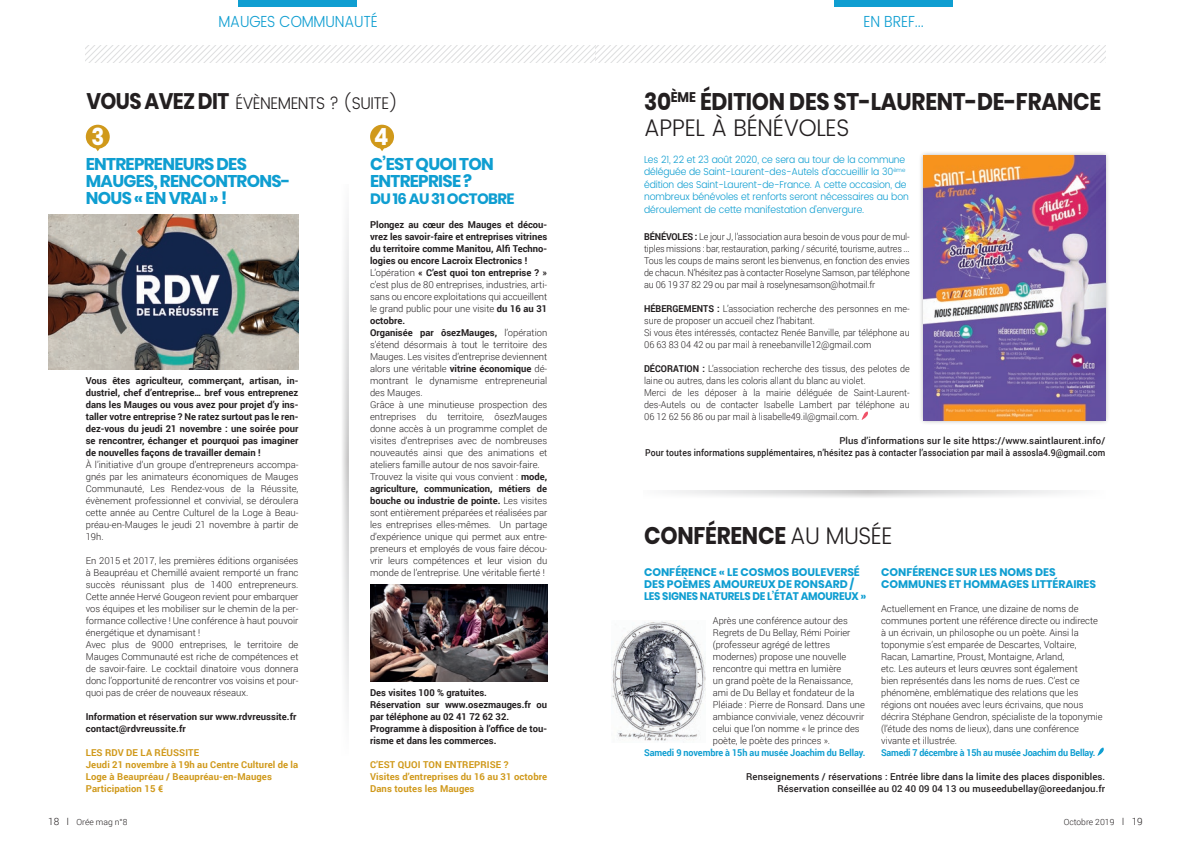
<style>
.page{position:relative;width:1191px;height:842px;background:#fff}
.page>*{position:absolute;margin:0;border:0;box-sizing:border-box;transform-origin:0 0}
.t1{font:700 24px/26px "Poppins";letter-spacing:-.01em;color:#231f20;scale:.91 1}
.t2{font:700 23.6px "Poppins";color:#fff;scale:.9 1}
.t3{font:700 17px/17px "Poppins";letter-spacing:-.04em;color:#0f9ed1}
.t4{font:300 17px "Poppins";letter-spacing:-.03em;color:#231f20;scale:.94 1}
.t5{font:300 16px "Poppins";letter-spacing:-.01em;color:#0f9ed1;scale:.9 1}
.t6{font:700 15px "Poppins";letter-spacing:-.04em;color:#0f9ed1}
.t7{font:700 11px/12px "Poppins";color:#0f9ed1}
.t8{font:300 10px/12.5px "Poppins";letter-spacing:-.01em;color:#0f9ed1;scale:.94 1}
.t9{font:300 9.5px/12px "Roboto";color:#231f20}
.t10{font:300 9.5px/12px "Roboto";color:#231f20;scale:.95 1}
.t11{font:700 9.5px/12px "Roboto";color:#231f20}
.t12{font:500 9.5px/12px "Roboto";letter-spacing:.01em;color:#231f20;text-align:right}
.t13{font:700 9.5px/12px "Roboto";letter-spacing:.01em;color:#d0991b}
.t14{font:700 9.5px "Roboto";letter-spacing:-.02em;color:#0f9ed1;scale:.95 1}
.t15{font:700 9.5px "Roboto";letter-spacing:-.02em;color:#0f9ed1;scale:.94 1}
.t16{font:300 8.5px "Roboto";color:#231f20}
.s1{font-weight:700;font-size:22.5px}
.s2{font-weight:700}
.s3{font-weight:300}
.s4{font-size:10px}
</style>
<div class="page">
<svg style="left:86px;top:45px;width:1019px;height:17px"></svg>
<div style="left:238px;top:0;width:119px;height:7px;background:#0f9ed1"></div>
<svg style="left:86px;top:125px;width:24px;height:26px"></svg>
<svg style="left:370px;top:125px;width:24px;height:26px"></svg>
<img style="left:48px;top:214px;width:251px;height:156px">
<img style="left:370px;top:585px;width:177px;height:96px">
<svg style="left:342px;top:218px;width:6px;height:489px"></svg>
<div style="left:834px;top:0;width:118px;height:7px;background:#0f9ed1"></div>
<svg style="left:861px;top:411px;width:7px;height:9px"></svg>
<svg style="left:1097px;top:747px;width:7px;height:9px"></svg>
<svg style="left:671px;top:491px;width:395px;height:7px"></svg>
<div style="left:918px;top:151px;width:192px;height:274px;background:#231f20;opacity:.35"></div>
<img style="left:923px;top:156px;width:182px;height:264px">
<img style="left:611px;top:621px;width:94px;height:121px">
<h3 class="t5" style="left:218px;top:10px;width:179px">MAUGES COMMUNAUTÉ</h3>
<h3 class="t4" style="left:86px;top:91px;width:333px"><span class="s1">VOUS AVEZ DIT</span> ÉVÈNEMENTS ? (SUITE)</h3>
<h2 class="t2" style="left:91px;top:123px;width:16px">3</h2>
<h2 class="t2" style="left:374px;top:123px;width:17px">4</h2>
<h3 class="t3" style="left:86px;top:156px;width:206px">ENTREPRENEURS DES<br>MAUGES, RENCONTRONS-<br>NOUS « EN VRAI » !</h3>
<p class="t11" style="left:86px;top:374px;width:214px;text-align:justify">Vous êtes agriculteur, commerçant, artisan, in&shy;dustriel, chef d’entreprise… bref vous entreprenez dans les Mauges ou vous avez pour projet d’y ins&shy;taller votre entreprise ? Ne ratez surtout pas le ren&shy;dez-vous du jeudi 21 novembre : une soirée pour se rencontrer, échanger et pourquoi pas imaginer de nouvelles façons de travailler demain !</p>
<p class="t9" style="left:86px;top:458px;width:214px;text-align:justify">À l’initiative d’un groupe d’entrepreneurs accompa&shy;gnés par les animateurs économiques de Mauges Communauté, Les Rendez-vous de la Réussite, évènement professionnel et convivial, se déroulera cette année au Centre Culturel de la Loge à Beau&shy;préau-en-Mauges le jeudi 21 novembre à partir de 19h.</p>
<p class="t9" style="left:86px;top:554px;width:214px">En 2015 et 2017, les premières éditions organisées à Beaupréau et Chemillé avaient remporté un franc succès réunissant plus de 1400 entrepreneurs.<br>Cette année Hervé Gougeon revient pour embarquer vos équipes et les mobiliser sur le chemin de la per&shy;formance collective ! Une conférence à haut pouvoir énergétique et dynamisant !<br>Avec plus de 9000 entreprises, le territoire de Mauges Communauté est riche de compétences et de savoir-faire. Le cocktail dinatoire vous donnera donc l’opportunité de rencontrer vos voisins et pour&shy;quoi pas de créer de nouveaux réseaux.</p>
<p class="t11" style="left:86px;top:710px;width:212px">Information et réservation sur www.rdvreussite.fr contact@rdvreussite.fr</p>
<p class="t13" style="left:86px;top:746px;width:214px">LES RDV DE LA RÉUSSITE<br>Jeudi 21 novembre à 19h au Centre Culturel de la<br>Loge à Beaupréau / Beaupréau-en-Mauges<br>Participation 15 €</p>
<h3 class="t3" style="left:370px;top:156px;width:125px">C’EST QUOI TON<br>ENTREPRISE ?</h3>
<h3 class="t6" style="left:370px;top:190px;width:146px">DU 16 AU 31 OCTOBRE</h3>
<p class="t9" style="left:370px;top:218px;width:179px"><span class="s2">Plongez au cœur des Mauges et décou&shy;vrez les savoir-faire et entreprises vitrines du territoire comme Manitou, Alfi Techno&shy;logies ou encore Lacroix Electronics !<br></span>L’opération <span class="s2">« C’est quoi ton entreprise ? » </span>c’est plus de 80 entreprises, industries, arti&shy;sans ou encore exploitations qui accueillent le grand public pour une visite <span class="s2">du 16 au 31 octobre.<br>Organisée par ôsezMauges,</span> l’opération s’étend désormais à tout le territoire des Mauges. Les visites d’entreprise deviennent alors une véritable <span class="s2">vitrine économique</span> dé&shy;montrant le dynamisme entrepreneurial des Mauges.<br>Grâce à une minutieuse prospection des entreprises du territoire, ôsezMauges donne accès à un programme complet de visites d’entreprises avec de nombreuses nouveautés ainsi que des animations et ateliers famille autour de nos savoir-faire.<br>Trouvez la visite qui vous convient : <span class="s2">mode, agriculture, communication, métiers de bouche ou industrie de pointe.</span> Les visites sont entièrement préparées et réalisées par les entreprises elles-mêmes. Un partage d’expérience unique qui permet aux entre&shy;preneurs et employés de vous faire décou&shy;vrir leurs compétences et leur vision du monde de l’entreprise. Une véritable fierté !</p>
<p class="t11" style="left:370px;top:686px;width:179px">Des visites 100 % gratuites.<br>Réservation sur www.osezmauges.fr ou par téléphone au 02 41 72 62 32.<br>Programme à disposition à l’office de tou&shy;risme et dans les commerces.</p>
<p class="t13" style="left:370px;top:758px;width:179px">C’EST QUOI TON ENTREPRISE ?<br>Visites d’entreprises du 16 au 31 octobre<br>Dans toutes les Mauges</p>
<h3 class="t5" style="left:863px;top:10px;width:68px">EN BREF...</h3>
<h1 class="t1" style="left:644px;top:89px;width:504px">30<sup>ÈME</sup> ÉDITION DES ST-LAURENT-DE-FRANCE<br><span class="s3">APPEL À BÉNÉVOLES</span></h1>
<p class="t8" style="left:644px;top:153px;width:283px">Les 21, 22 et 23 août 2020, ce sera au tour de la commune déléguée de Saint-Laurent-des-Autels d’accueillir la 30<sup>ème </sup>édition des Saint-Laurent-de-France. A cette occasion, de nombreux bénévoles et renforts seront nécessaires au bon déroulement de cette manifestation d’envergure.</p>
<p class="t10" style="left:644px;top:230px;width:281px;text-align:justify"><span class="s2">BÉNÉVOLES :</span> Le jour J, l’association aura besoin de vous pour de mul&shy;tiples missions : bar, restauration, parking / sécurité, tourisme, autres ...<br>Tous les coups de mains seront les bienvenus, en fonction des envies de chacun. N’hésitez pas à contacter Roselyne Samson, par téléphone au 06 19 37 82 29 ou par mail à roselynesamson@hotmail.fr</p>
<p class="t10" style="left:644px;top:302px;width:281px"><span class="s2">HÉBERGEMENTS :</span> L’association recherche des personnes en me&shy;sure de proposer un accueil chez l’habitant.<br>Si vous êtes intéressés, contactez Renée Banville, par téléphone au 06 63 83 04 42 ou par mail à reneebanville12@gmail.com</p>
<p class="t10" style="left:644px;top:362px;width:281px"><span class="s2">DÉCORATION :</span> L’association recherche des tissus, des pelotes de laine ou autres, dans les coloris allant du blanc au violet.<br>Merci de les déposer à la mairie déléguée de Saint-Laurent&shy;des-Autels ou de contacter Isabelle Lambert par téléphone au 06 12 62 56 86 ou par mail à lisabelle49.il@gmail.com.</p>
<p class="t12" style="left:645px;top:434px;width:461px">Plus d’informations sur le site https://www.saintlaurent.info/<br>Pour toutes informations supplémentaires, n’hésitez pas à contacter l’association par mail à assosla4.9@gmail.com</p>
<h1 class="t1" style="left:644px;top:523px;width:274px">CONFÉRENCE <span class="s3">AU MUSÉE</span></h1>
<p class="t7" style="left:644px;top:566px;width:224px">CONFÉRENCE « LE COSMOS BOULEVERSÉ<br>DES POÈMES AMOUREUX DE RONSARD /<br>LES SIGNES NATURELS DE L’ÉTAT AMOUREUX »</p>
<p class="t9" style="left:713px;top:614px;width:153px">Après une conférence autour des Regrets de Du Bellay, Rémi Poirier (professeur agrégé de lettres modernes) propose une nouvelle rencontre qui mettra en lumière<br>un grand poète de la Renaissance, ami de Du Bellay et fondateur de la Pléiade : Pierre de Ronsard. Dans une ambiance conviviale, venez découvrir celui que l’on nomme « le prince des poète, le poète des princes ».</p>
<p class="t14" style="left:644px;top:746px;width:234px">Samedi 9 novembre à 15h au musée Joachim du Bellay.</p>
<p class="t7" style="left:881px;top:566px;width:216px">CONFÉRENCE SUR LES NOMS DES<br>COMMUNES ET HOMMAGES LITTÉRAIRES</p>
<p class="t9" style="left:881px;top:602px;width:223px">Actuellement en France, une dizaine de noms de communes portent une référence directe ou indirecte à un écrivain, un philosophe ou un poète. Ainsi la toponymie s’est emparée de Descartes, Voltaire, Racan, Lamartine, Proust, Montaigne, Arland,<br>etc. Les auteurs et leurs œuvres sont également<br>bien représentés dans les noms de rues. C’est ce phénomène, emblématique des relations que les régions ont nouées avec leurs écrivains, que nous décrira Stéphane Gendron, spécialiste de la toponymie (l’étude des noms de lieux), dans une conférence vivante et illustrée.</p>
<p class="t15" style="left:881px;top:746px;width:229px">Samedi 7 décembre à 15h au musée Joachim du Bellay.</p>
<p class="t12" style="left:746px;top:770px;width:360px">Renseignements / réservations : Entrée libre dans la limite des places disponibles.<br>Réservation conseillée au 02 40 09 04 13 ou museedubellay@oreedanjou.fr</p>
<p class="t16" style="left:48px;top:816px;width:81px"><span class="s4">18 I</span> Orée mag n°8</p>
<p class="t16" style="left:1063px;top:816px;width:81px">Octobre 2019 <span class="s4">I 19</span></p>
</div>
